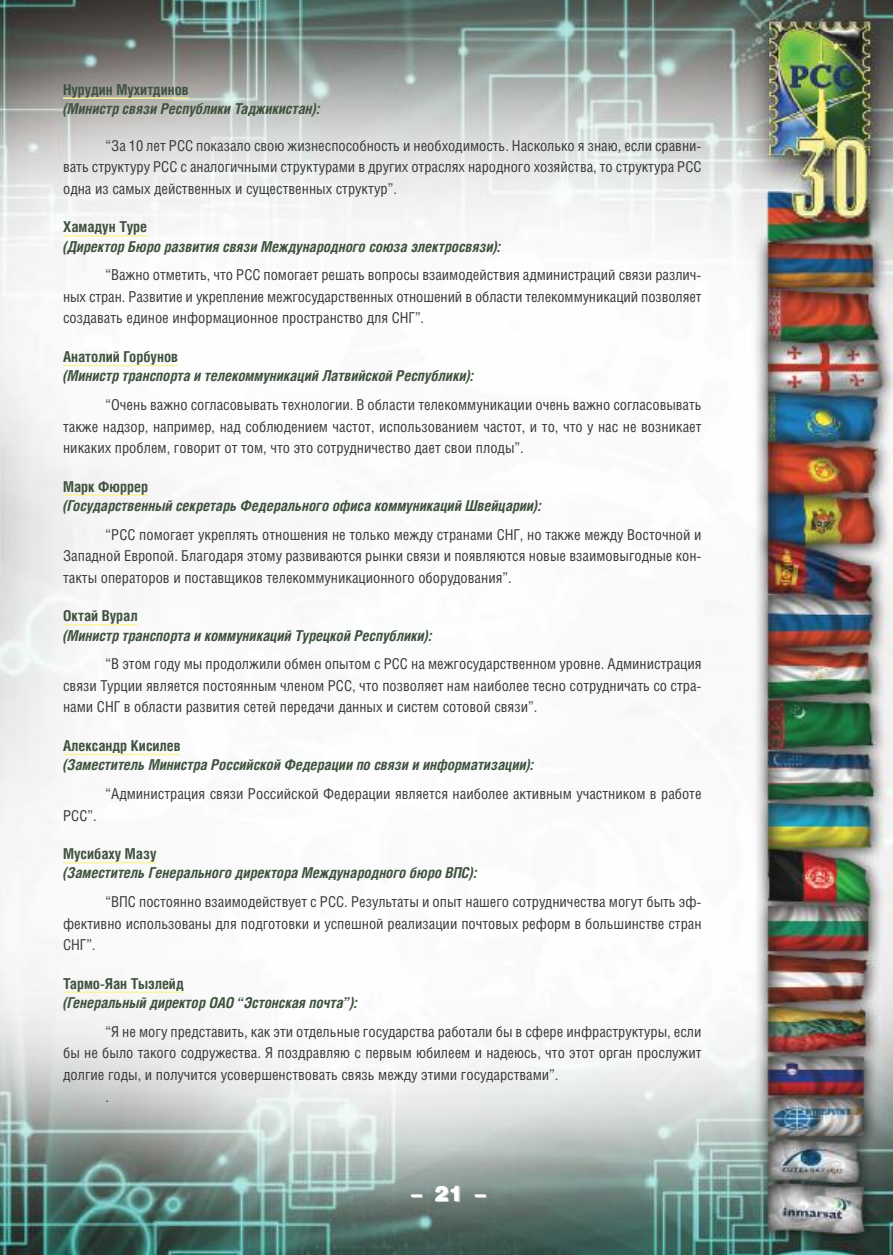
<style>
.page{position:relative;width:893px;height:1255px;background:#fff}
.page>*{position:absolute;margin:0;border:0;box-sizing:border-box;transform-origin:0 0}
.t1{font:900 21px "Helios";color:#fff}
.t2{font:15px/21.6px "Helios Cond";color:#39383a;text-align:justify}
.t3{font:italic 700 15px "Helios Cond";color:#3f523e}
.t4{font:700 15px "Helios Cond";color:#3f523e}
</style>
<div class="page">
<img style="left:0;top:0;width:893px;height:1254px">
<hr style="left:63px;top:97px;width:126px;height:2px;background:#f9f49e">
<hr style="left:63px;top:235px;width:84px;height:1px;background:#f9f49e">
<hr style="left:63px;top:365px;width:115px;height:1px;background:#f9f49e">
<hr style="left:63px;top:494px;width:85px;height:2px;background:#f9f49e">
<hr style="left:63px;top:624px;width:75px;height:1px;background:#f9f49e">
<hr style="left:63px;top:753px;width:118px;height:2px;background:#f9f49e">
<hr style="left:63px;top:861px;width:94px;height:2px;background:#f9f49e">
<hr style="left:63px;top:991px;width:121px;height:1px;background:#f9f49e">
<p class="t4" style="left:63px;top:80px;width:127px">Нурудин Мухитдинов</p>
<p class="t3" style="left:63px;top:100px;width:258px">(Министр связи Республики Таджикистан):</p>
<p class="t2" style="left:63px;top:136px;width:640px;text-indent:43px">“За 10 лет РСС показало свою жизнеспособность и необходимость. Насколько я знаю, если сравни&shy;вать структуру РСС с аналогичными структурами в других отраслях народного хозяйства, то структура РСС одна из самых действенных и существенных структур”.</p>
<p class="t4" style="left:63px;top:218px;width:86px">Хамадун Туре</p>
<p class="t3" style="left:63px;top:238px;width:439px">(Директор Бюро развития связи Международного союза электросвязи):</p>
<p class="t2" style="left:63px;top:265px;width:640px;text-indent:43px">“Важно отметить, что РСС помогает решать вопросы взаимодействия администраций связи различ&shy;ных стран. Развитие и укрепление межгосударственных отношений в области телекоммуникаций позволяет создавать единое информационное пространство для СНГ”.</p>
<p class="t4" style="left:63px;top:348px;width:117px">Анатолий Горбунов</p>
<p class="t3" style="left:63px;top:367px;width:412px">(Министр транспорта и телекоммуникаций Латвийской Республики):</p>
<p class="t2" style="left:63px;top:395px;width:640px;text-indent:43px">“Очень важно согласовывать технологии. В области телекоммуникации очень важно согласовывать также надзор, например, над соблюдением частот, использованием частот, и то, что у нас не возникает никаких проблем, говорит от том, что это сотрудничество дает свои плоды”.</p>
<p class="t4" style="left:63px;top:477px;width:86px">Марк Фюррер</p>
<p class="t3" style="left:63px;top:497px;width:480px">(Государственный секретарь Федерального офиса коммуникаций Швейцарии):</p>
<p class="t2" style="left:63px;top:524px;width:640px;text-indent:43px">“РСС помогает укреплять отношения не только между странами СНГ, но также между Восточной и Западной Европой. Благодаря этому развиваются рынки связи и появляются новые взаимовыгодные кон&shy;такты операторов и поставщиков телекоммуникационного оборудования”.</p>
<p class="t4" style="left:63px;top:607px;width:76px">Октай Вурал</p>
<p class="t3" style="left:63px;top:626px;width:370px">(Министр транспорта и коммуникаций Турецкой Республики):</p>
<p class="t2" style="left:63px;top:654px;width:640px;text-indent:43px">“В этом году мы продолжили обмен опытом с РСС на межгосударственном уровне. Администрация связи Турции является постоянным членом РСС, что позволяет нам наиболее тесно сотрудничать со стра&shy;нами СНГ в области развития сетей передачи данных и систем сотовой связи”.</p>
<p class="t4" style="left:63px;top:736px;width:119px">Александр Кисилев</p>
<p class="t3" style="left:63px;top:756px;width:472px">(Заместитель Министра Российской Федерации по связи и информатизации):</p>
<p class="t2" style="left:106px;top:784px;width:597px">“Администрация связи Российской Федерации является наиболее активным участником в работе</p>
<p class="t2" style="left:63px;top:805px;width:35px">РСС”.</p>
<p class="t4" style="left:63px;top:844px;width:95px">Мусибаху Мазу</p>
<p class="t3" style="left:63px;top:864px;width:415px">(Заместитель Генерального директора Международного бюро ВПС):</p>
<p class="t2" style="left:63px;top:892px;width:640px;text-indent:43px">“ВПС постоянно взаимодействует с РСС. Результаты и опыт нашего сотрудничества могут быть эф&shy;фективно использованы для подготовки и успешной реализации почтовых реформ в большинстве стран СНГ”.</p>
<p class="t4" style="left:63px;top:974px;width:122px">Тармо-Яан Тыэлейд</p>
<p class="t3" style="left:63px;top:994px;width:296px">(Генеральный директор ОАО “Эстонская почта”):</p>
<p class="t2" style="left:106px;top:1021px;width:597px">“Я не могу представить, как эти отдельные государства работали бы в сфере инфраструктуры, если</p>
<p class="t2" style="left:63px;top:1043px;width:640px">бы не было такого содружества. Я поздравляю с первым юбилеем и надеюсь, что этот орган прослужит</p>
<p class="t2" style="left:63px;top:1064px;width:497px">долгие годы, и получится усовершенствовать связь между этими государствами”.</p>
<p class="t2" style="left:106px;top:1086px;width:5px">.</p>
<h1 class="t1" style="left:410px;top:1181px;width:79px">-21-</h1>
</div>
